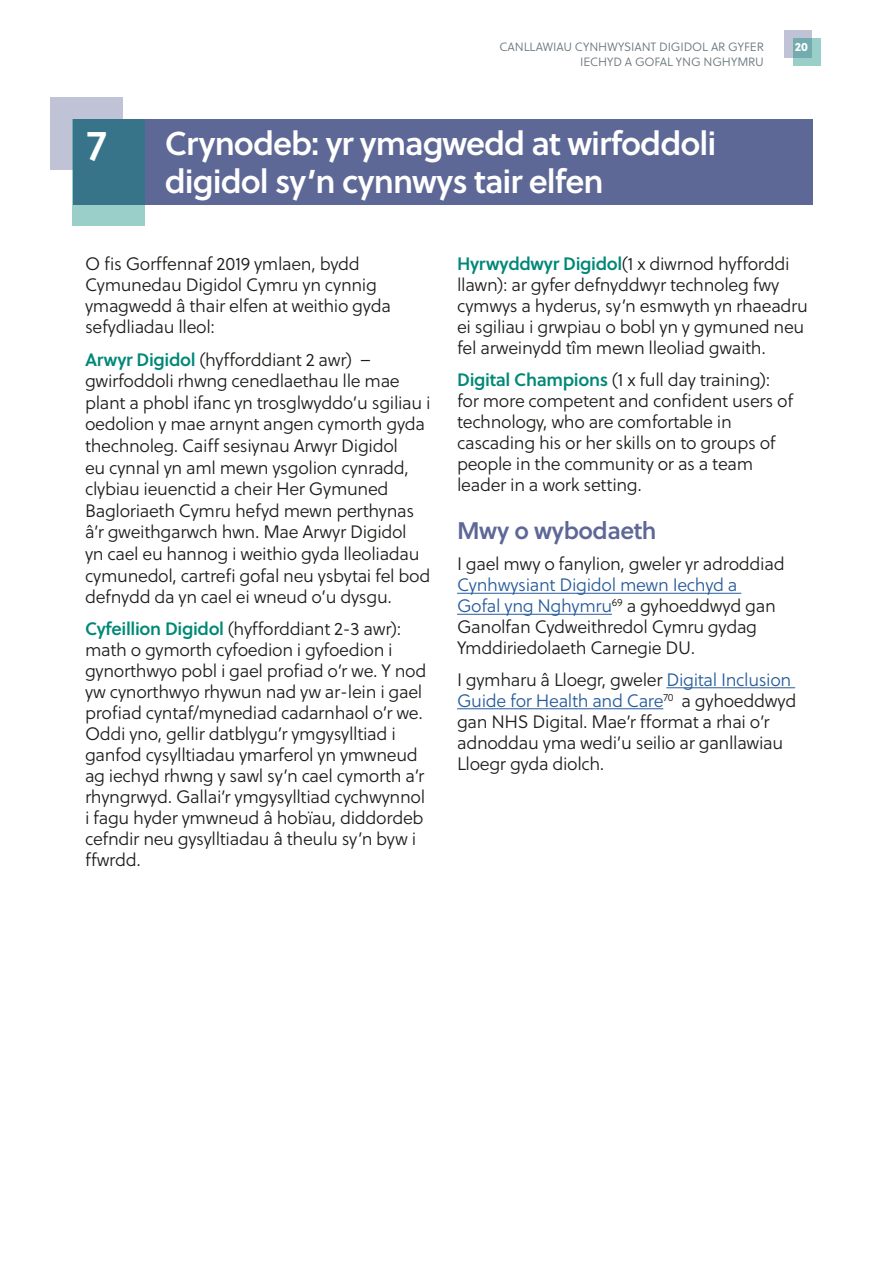
<style>
.page{position:relative;width:893px;height:1263px;background:#fff}
.page>*{position:absolute;margin:0;border:0;box-sizing:border-box;transform-origin:0 0}
.t1{font:42px "Soleil Sb";color:#fff}
.t2{font:33px/37.5px "Soleil Sb";letter-spacing:-.03em;color:#fff}
.t3{font:24px "Soleil Sb";letter-spacing:-.02em;color:#5e6896}
.t4{font:18px/21px "Soleil Lt";letter-spacing:-.02em;color:#1d1d1b}
.t5{font:12px "Soleil Lt";letter-spacing:-.01em;color:#68757d}
.t6{font:12px "Soleil Xb";color:#fff}
.s1{font-family:"Soleil Sb";color:#087}
.s2{color:#275b9b}
</style>
<div class="page">
<div style="left:51px;top:98px;width:72px;height:72px;background:#bfc3d5"></div>
<div style="left:73px;top:119px;width:740px;height:85px;background:#5e6896"></div>
<svg style="left:72px;top:119px;width:73px;height:107px;background:#4c8696"></svg>
<hr style="left:457px;top:593px;width:284px;height:1px;background:#275b9b">
<hr style="left:457px;top:614px;width:155px;height:1px;background:#275b9b">
<hr style="left:666px;top:687px;width:129px;height:1px;background:#275b9b">
<hr style="left:457px;top:708px;width:206px;height:1px;background:#275b9b">
<div style="left:784px;top:30px;width:28px;height:28px;background:#bfc3d5"></div>
<svg style="left:793px;top:38px;width:28px;height:28px"></svg>
<h1 class="t1" style="left:87px;top:114px;width:21px">7</h1>
<p class="t5" style="left:499px;top:39px;width:266px">CANLLAWIAU CYNHWYSIANT DIGIDOL AR GYFER</p>
<p class="t6" style="left:795px;top:37px;width:15px">20</p>
<p class="t5" style="left:580px;top:54px;width:185px">IECHYD A GOFAL YNG NGHYMRU</p>
<h2 class="t2" style="left:165px;top:123px;width:553px">Crynodeb: yr ymagwedd at wirfoddoli digidol sy’n cynnwys tair elfen</h2>
<p class="t4" style="left:85px;top:253px;width:307px">O fis Gorffennaf 2019 ymlaen, bydd<br>Cymunedau Digidol Cymru yn cynnig ymagwedd â thair elfen at weithio gyda sefydliadau lleol:</p>
<p class="t4" style="left:85px;top:348px;width:347px;line-height:21.6px"><span class="s1">Arwyr Digidol</span> (hyfforddiant 2 awr) – gwirfoddoli rhwng cenedlaethau lle mae plant a phobl ifanc yn trosglwyddo’u sgiliau i oedolion y mae arnynt angen cymorth gyda thechnoleg. Caiff sesiynau Arwyr Digidol<br>eu cynnal yn aml mewn ysgolion cynradd, clybiau ieuenctid a cheir Her Gymuned Bagloriaeth Cymru hefyd mewn perthynas â’r gweithgarwch hwn. Mae Arwyr Digidol<br>yn cael eu hannog i weithio gyda lleoliadau cymunedol, cartrefi gofal neu ysbytai fel bod defnydd da yn cael ei wneud o’u dysgu.</p>
<p class="t4" style="left:85px;top:618px;width:343px"><span class="s1">Cyfeillion Digidol</span> (hyfforddiant 2-3 awr): math o gymorth cyfoedion i gyfoedion i gynorthwyo pobl i gael profiad o’r we. Y nod yw cynorthwyo rhywun nad yw ar-lein i gael profiad cyntaf/mynediad cadarnhaol o’r we.<br>Oddi yno, gellir datblygu’r ymgysylltiad i ganfod cysylltiadau ymarferol yn ymwneud ag iechyd rhwng y sawl sy’n cael cymorth a’r rhyngrwyd. Gallai’r ymgysylltiad cychwynnol i fagu hyder ymwneud â hobïau, diddordeb cefndir neu gysylltiadau â theulu sy’n byw i ffwrdd.</p>
<p class="t4" style="left:457px;top:253px;width:352px"><span class="s1">Hyrwyddwyr Digidol</span>(1 x diwrnod hyfforddi llawn): ar gyfer defnyddwyr technoleg fwy cymwys a hyderus, sy’n esmwyth yn rhaeadru ei sgiliau i grwpiau o bobl yn y gymuned neu fel arweinydd tîm mewn lleoliad gwaith.</p>
<p class="t4" style="left:457px;top:369px;width:338px"><span class="s1">Digital Champions</span> (1 x full day training): for more competent and confident users of technology, who are comfortable in cascading his or her skills on to groups of people in the community or as a team leader in a work setting.</p>
<h3 class="t3" style="left:457px;top:512px;width:201px">Mwy o wybodaeth</h3>
<p class="t4" style="left:457px;top:553px;width:329px">I gael mwy o fanylion, gweler yr adroddiad</p>
<p class="t4" style="left:457px;top:574px;width:320px"><span class="s2">Cynhwysiant Digidol mewn Iechyd a Gofal yng Nghymru</span><sup>69</sup> a gyhoeddwyd gan Ganolfan Cydweithredol Cymru gydag Ymddiriedolaeth Carnegie DU.</p>
<p class="t4" style="left:457px;top:669px;width:341px">I gymharu â Lloegr, gweler <span class="s2">Digital Inclusion Guide for Health and Care</span><sup>70</sup> a gyhoeddwyd gan NHS Digital. Mae’r fformat a rhai o’r adnoddau yma wedi’u seilio ar ganllawiau Lloegr gyda diolch.</p>
</div>
